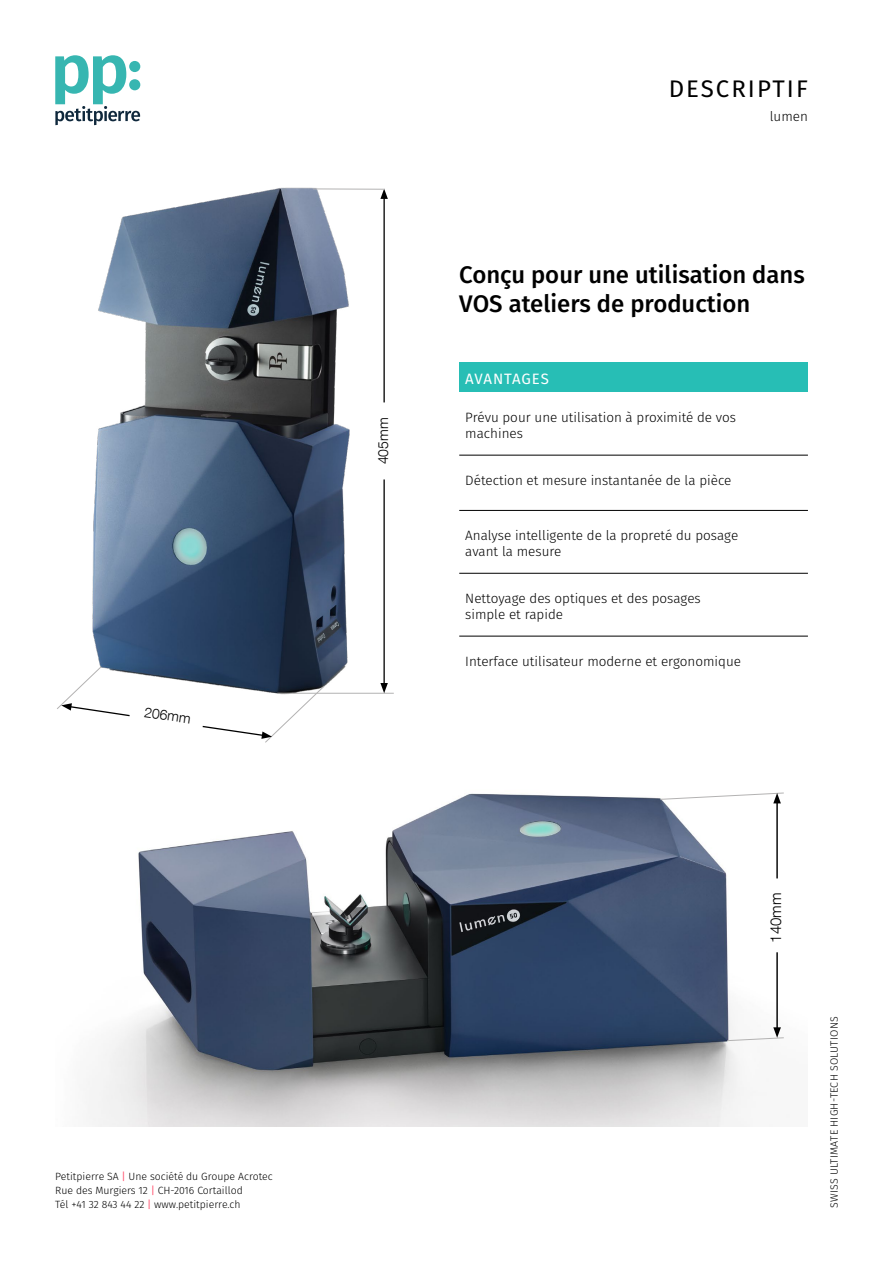
<style>
.page{position:relative;width:893px;height:1263px;background:#fff}
.page>*{position:absolute;margin:0;border:0;box-sizing:border-box;transform-origin:0 0}
.t1{font:500 24px/28.8px "Fira Sans";color:#000}
.t2{font:24px "Fira Sans";letter-spacing:.085em;color:#000}
.t3{font:15px "Fira Sans";letter-spacing:.05em;color:#fff}
.t4{font:300 15px "Helvetica Neue LT Com";color:#000}
.t5{font:300 13.95px "Helvetica Neue LT Com";color:#000}
.t6{font:300 13.5px/16.2px "Fira Sans";color:#000}
.t7{font:300 10.65px "Fira Sans";letter-spacing:.02em;color:#000}
.t8{font:300 10.5px/13.6px "Fira Sans";color:#000}
.s1{font-weight:400;color:#ff5772}
</style>
<div class="page">
<svg style="left:55px;top:55px;width:85px;height:70px"></svg>
<img style="left:86px;top:635px;width:722px;height:492px">
<hr style="left:776px;top:801px;width:2px;height:77px;background:#000">
<svg style="left:660px;top:792px;width:124px;height:11px"></svg>
<hr style="left:776px;top:952px;width:2px;height:78px;background:#000">
<svg style="left:727px;top:1027px;width:57px;height:14px"></svg>
<img style="left:86px;top:187px;width:373px;height:540px">
<hr style="left:277px;top:693px;width:117px;height:1px;background:#b3b2b2">
<svg style="left:201px;top:686px;width:124px;height:57px"></svg>
<hr style="left:383px;top:479px;width:2px;height:206px;background:#000">
<svg style="left:380px;top:683px;width:8px;height:10px"></svg>
<svg style="left:57px;top:666px;width:74px;height:51px"></svg>
<hr style="left:383px;top:197px;width:2px;height:205px;background:#000">
<svg style="left:380px;top:189px;width:8px;height:10px"></svg>
<div style="left:459px;top:362px;width:349px;height:30px;background:#27beb5"></div>
<hr style="left:459px;top:455px;width:349px;height:1px;background:#000">
<hr style="left:459px;top:510px;width:349px;height:1px;background:#000">
<hr style="left:459px;top:573px;width:349px;height:1px;background:#000">
<hr style="left:459px;top:636px;width:349px;height:1px;background:#000">
<hr style="left:313px;top:189px;width:72px;height:1px;background:#b3b2b2">
<p class="t5" style="left:146px;top:704px;width:48px;rotate:8deg">206mm</p>
<p class="t8" style="left:55px;top:1170px;width:219px">Petitpierre SA <span class="s1">|</span> Une société du Groupe Acrotec<br>Rue des Murgiers 12 <span class="s1">|</span> CH-2016 Cortaillod<br>Tél +41 32 843 44 22 <span class="s1">|</span> www.petitpierre.ch</p>
<p class="t5" style="left:375px;top:464px;width:48px;rotate:-90deg">405mm</p>
<h1 class="t2" style="left:669px;top:70px;width:141px">DESCRIPTIF</h1>
<p class="t6" style="left:770px;top:108px;width:40px">lumen</p>
<h1 class="t1" style="left:459px;top:259px;width:347px">Conçu pour une utilisation dans<br>VOS ateliers de production</h1>
<p class="t3" style="left:465px;top:368px;width:85px">AVANTAGES</p>
<p class="t6" style="left:465px;top:409px;width:272px">Prévu pour une utilisation à proximité de vos machines</p>
<p class="t6" style="left:465px;top:472px;width:268px">Détection et mesure instantanée de la pièce</p>
<p class="t6" style="left:465px;top:527px;width:275px">Analyse intelligente de la propreté du posage avant la mesure</p>
<p class="t6" style="left:465px;top:590px;width:237px">Nettoyage des optiques et des posages simple et rapide</p>
<p class="t6" style="left:465px;top:653px;width:277px">Interface utilisateur moderne et ergonomique</p>
<p class="t4" style="left:767px;top:942px;width:52px;rotate:-90deg">140mm</p>
<p class="t7" style="left:826px;top:1208px;width:193px;rotate:-90deg">SWISS ULTIMATE HIGH-TECH SOLUTIONS</p>
</div>
